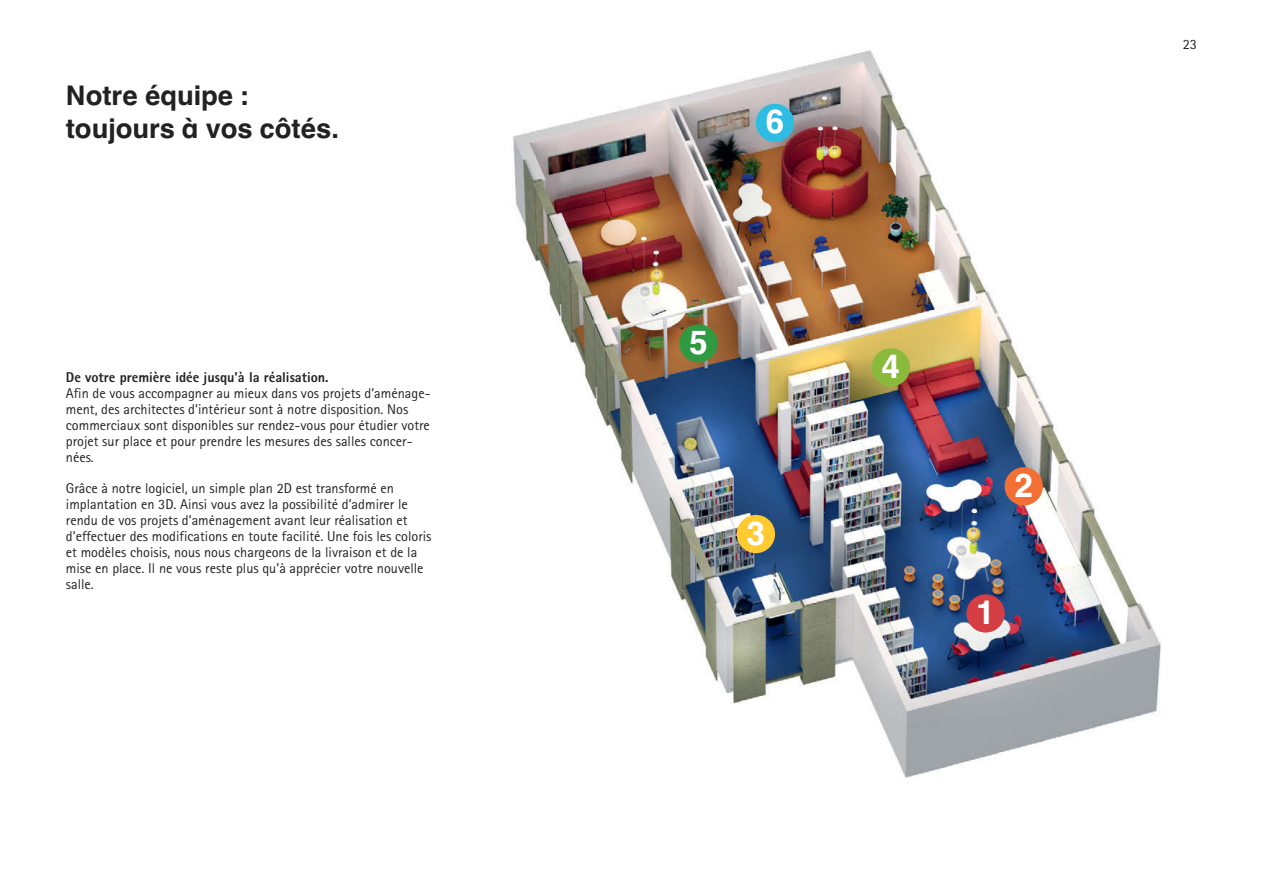
<style>
.page{position:relative;width:1263px;height:893px;background:#fff}
.page>*{position:absolute;margin:0;border:0;box-sizing:border-box;transform-origin:0 0}
.t1{font:700 33px "Schulbuch Nord Pro";color:#fff}
.t2{font:700 27px/32.4px "Schulbuch Nord Pro";color:#232122}
.t3{font:14.25px/15.9px "Rotis Sans Serif Pro";color:#232122}
.t4{font:800 14.25px "Rotis Sans Serif Pro";color:#232122}
</style>
<div class="page">
<img style="left:512px;top:51px;width:649px;height:727px">
<div style="left:966px;top:594px;width:39px;height:39px;background:#d53e42;border-radius:50%"></div>
<div style="left:1005px;top:467px;width:38px;height:38px;background:#f46f34;border-radius:50%"></div>
<div style="left:737px;top:515px;width:38px;height:38px;background:#ffcb30;border-radius:50%"></div>
<div style="left:872px;top:348px;width:38px;height:38px;background:#89ba3b;border-radius:50%"></div>
<div style="left:679px;top:324px;width:39px;height:39px;background:#2f9a41;border-radius:50%"></div>
<div style="left:756px;top:104px;width:38px;height:38px;background:#2ebce2;border-radius:50%"></div>
<h2 class="t2" style="left:66px;top:82px;width:274px">Notre équipe : toujours à vos côtés.</h2>
<p class="t4" style="left:66px;top:372px;width:264px">De votre première idée jusqu’à la réalisation.</p>
<p class="t3" style="left:66px;top:387px;width:366px">Afin de vous accompagner au mieux dans vos projets d’aménage&shy;ment, des architectes d’intérieur sont à notre disposition. Nos commerciaux sont disponibles sur rendez-vous pour étudier votre projet sur place et pour prendre les mesures des salles concer&shy;nées.</p>
<p class="t3" style="left:66px;top:482px;width:367px">Grâce à notre logiciel, un simple plan 2D est transformé en implantation en 3D. Ainsi vous avez la possibilité d’admirer le rendu de vos projets d’aménagement avant leur réalisation et d’effectuer des modifications en toute facilité. Une fois les coloris et modèles choisis, nous nous chargeons de la livraison et de la mise en place. Il ne vous reste plus qu’à apprécier votre nouvelle salle.</p>
<h1 class="t1" style="left:766px;top:110px;width:20px">6</h1>
<h1 class="t1" style="left:689px;top:330px;width:20px">5</h1>
<h1 class="t1" style="left:747px;top:521px;width:20px">3</h1>
<h1 class="t1" style="left:882px;top:354px;width:20px">4</h1>
<h1 class="t1" style="left:1014px;top:473px;width:20px">2</h1>
<h1 class="t1" style="left:976px;top:600px;width:20px">1</h1>
<p class="t3" style="left:1183px;top:37px;width:16px">23</p>
</div>
